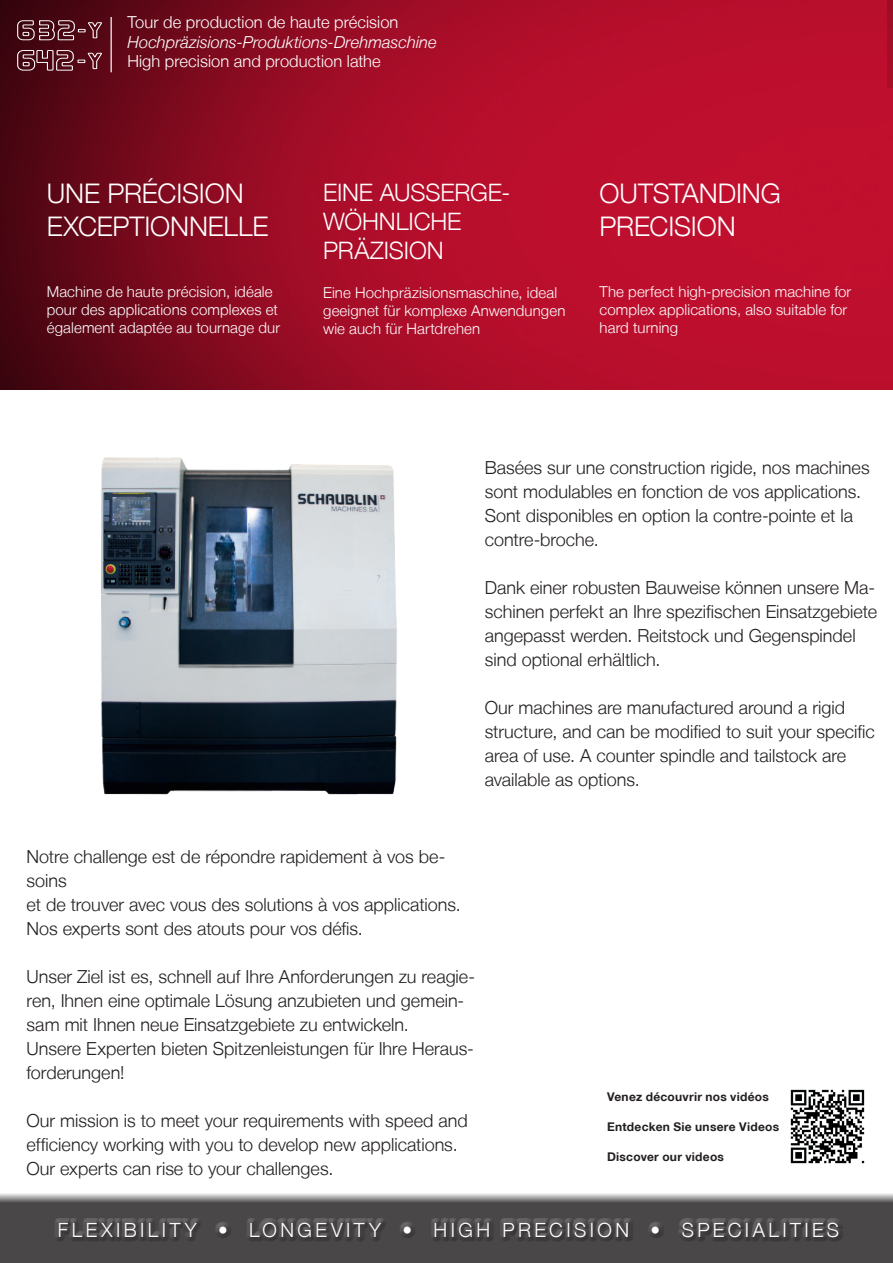
<style>
.page{position:relative;width:893px;height:1263px;background:#fff}
.page>*{position:absolute;margin:0;border:0;box-sizing:border-box;transform-origin:0 0}
.t1{font:300 27px/32.4px "Helvetica Neue LT";letter-spacing:-.005em;color:#fff}
.t2{font:300 24px/28.8px "Helvetica Neue LT";letter-spacing:-.005em;color:#fff}
.t3{font:300 19.5px "Helvetica Neue LT";letter-spacing:.175em;color:#fff}
.t4{font:300 18px/24px "Helvetica Neue LT";color:#231f20}
.t5{font:300 16.5px "Helvetica Neue LT";letter-spacing:.005em;color:#fff}
.t6{font:italic 300 16.5px "Helvetica Neue LT";color:#fff}
.t7{font:300 15px/18px "Helvetica Neue LT";letter-spacing:.005em;color:#fff}
.t8{font:700 12px "Helvetica Neue LT";letter-spacing:.025em;color:#231f20}
</style>
<div class="page">
<img style="left:0;top:0;width:893px;height:389px">
<hr style="left:111px;top:17px;width:1px;height:55px;background:#fff">
<img style="left:101px;top:457px;width:296px;height:338px">
<svg style="left:0;top:1193px;width:893px;height:70px;background:#5c595a"></svg>
<img style="left:790px;top:1089px;width:75px;height:75px">
<div style="left:55px;top:1218px;width:788px;height:20px;background:#fff;opacity:.3"></div>
<div style="left:55px;top:1220px;width:788px;height:22px;background:#231f20;opacity:.3"></div>
<svg style="left:17px;top:20px;width:85px;height:20px;background:#6e3a43"></svg>
<img style="left:888px;top:0;width:5px;height:87px">
<svg style="left:17px;top:50px;width:85px;height:20px;background:#723943"></svg>
<p class="t5" style="left:128px;top:12px;width:272px">Tour de production de haute précision</p>
<p class="t6" style="left:128px;top:32px;width:310px">Hochpräzisions-Produktions-Drehmaschine</p>
<p class="t5" style="left:128px;top:51px;width:255px">High precision and production lathe</p>
<h1 class="t1" style="left:47px;top:177px;width:223px">UNE PRÉCISION<br>EXCEPTIONNELLE</h1>
<p class="t7" style="left:47px;top:282px;width:235px">Machine de haute précision, idéale pour des applications complexes et également adaptée au tournage dur</p>
<h2 class="t2" style="left:323px;top:178px;width:189px">EINE AUSSERGE-<br>WÖHNLICHE<br>PRÄZISION</h2>
<p class="t7" style="left:323px;top:284px;width:244px">Eine Hochpräzisionsmaschine, ideal geeignet für komplexe Anwendungen wie auch für Hartdrehen</p>
<h1 class="t1" style="left:600px;top:177px;width:183px">OUTSTANDING<br>PRECISION</h1>
<p class="t7" style="left:600px;top:282px;width:253px">The perfect high-precision machine for complex applications, also suitable for hard turning</p>
<p class="t4" style="left:485px;top:455px;width:386px">Basées sur une construction rigide, nos machines sont modulables en fonction de vos applications.<br>Sont disponibles en option la contre-pointe et la contre-broche.</p>
<p class="t4" style="left:485px;top:575px;width:394px">Dank einer robusten Bauweise können unsere Ma&shy;schinen perfekt an Ihre spezifischen Einsatzgebiete angepasst werden. Reitstock und Gegenspindel sind optional erhältlich.</p>
<p class="t4" style="left:485px;top:695px;width:391px">Our machines are manufactured around a rigid structure, and can be modified to suit your specific area of use. A counter spindle and tailstock are available as options.</p>
<p class="t4" style="left:27px;top:844px;width:436px">Notre challenge est de répondre rapidement à vos be&shy;soins<br>et de trouver avec vous des solutions à vos applications.<br>Nos experts sont des atouts pour vos défis.</p>
<p class="t4" style="left:27px;top:964px;width:450px">Unser Ziel ist es, schnell auf Ihre Anforderungen zu reagie&shy;ren, Ihnen eine optimale Lösung anzubieten und gemein&shy;sam mit Ihnen neue Einsatzgebiete zu entwickeln.<br>Unsere Experten bieten Spitzenleistungen für Ihre Heraus&shy;forderungen!</p>
<p class="t4" style="left:27px;top:1108px;width:443px">Our mission is to meet your requirements with speed and efficiency working with you to develop new applications.<br>Our experts can rise to your challenges.</p>
<p class="t8" style="left:607px;top:1089px;width:163px">Venez découvrir nos vidéos</p>
<p class="t8" style="left:607px;top:1119px;width:174px">Entdecken Sie unsere Videos</p>
<p class="t8" style="left:607px;top:1149px;width:119px">Discover our videos</p>
<p class="t3" style="left:58px;top:1218px;width:783px">FLEXIBILITY • LONGEVITY • HIGH PRECISION • SPECIALITIES</p>
</div>
